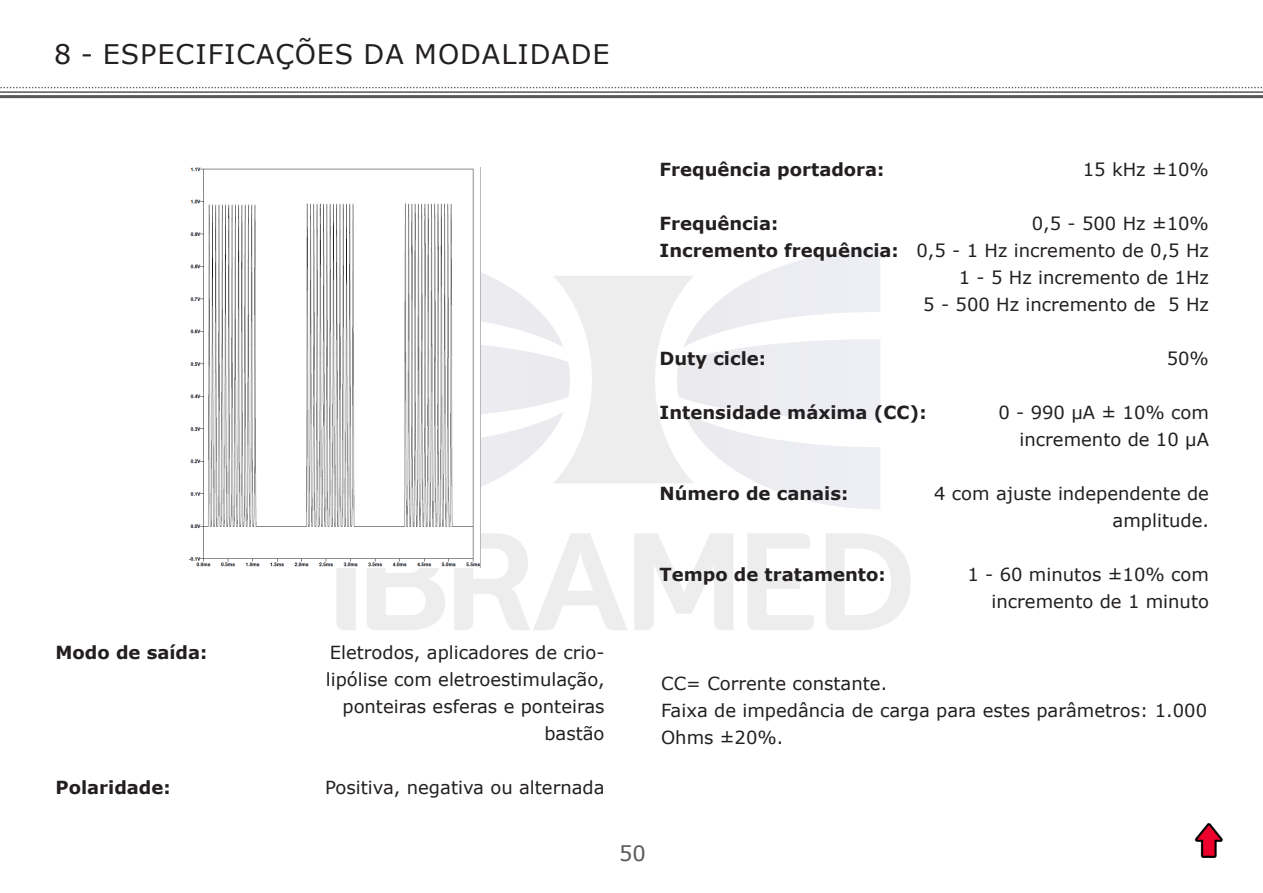
<style>
.page{position:relative;width:1263px;height:893px;background:#fff}
.page>*{position:absolute;margin:0;border:0;box-sizing:border-box;transform-origin:0 0}
.TITULO_1{font:27px "Verdana";letter-spacing:.035em;color:#231f20}
.t1{font:21px "Verdana";color:#57585a}
.Texto{font:18px/27px "Verdana";color:#231f20;text-align:right}
.t2{font:700 18px "Verdana";color:#231f20}
</style>
<div class="page">
<svg style="left:0;top:87px;width:1262px;height:1px"></svg>
<hr style="left:0;top:91px;width:1263px;height:2px;background:#57585a">
<hr style="left:0;top:95px;width:1263px;height:3px;background:#57585a">
<img style="left:1194px;top:823px;width:29px;height:35px">
<img style="left:189px;top:167px;width:291px;height:400px">
<p class="TITULO_1" style="left:54px;top:36px;width:557px">8 - ESPECIFICAÇÕES DA MODALIDADE</p>
<p class="t2" style="left:56px;top:639px;width:153px">Modo de saída:</p>
<p class="t2" style="left:56px;top:774px;width:117px">Polaridade:</p>
<p class="Texto" style="left:326px;top:638px;width:280px">Eletrodos, aplicadores de crio&shy;lipólise com eletroestimulação, ponteiras esferas e ponteiras bastão</p>
<p class="Texto" style="left:325px;top:773px;width:281px">Positiva, negativa ou alternada</p>
<p class="t2" style="left:659px;top:156px;width:226px">Frequência portadora:</p>
<p class="t2" style="left:659px;top:210px;width:120px">Frequência:</p>
<p class="t2" style="left:659px;top:237px;width:241px">Incremento frequência:</p>
<p class="Texto" style="left:1083px;top:156px;width:128px">15 kHz ±10%</p>
<p class="Texto" style="left:1032px;top:210px;width:179px">0,5 - 500 Hz ±10%</p>
<p class="Texto" style="left:916px;top:237px;width:294px">0,5 - 1 Hz incremento de 0,5 Hz</p>
<p class="Texto" style="left:959px;top:264px;width:252px">1 - 5 Hz incremento de 1Hz</p>
<p class="Texto" style="left:923px;top:291px;width:287px">5 - 500 Hz incremento de 5 Hz</p>
<p class="t2" style="left:659px;top:345px;width:108px">Duty cicle:</p>
<p class="t2" style="left:659px;top:399px;width:269px">Intensidade máxima (CC):</p>
<p class="t2" style="left:659px;top:480px;width:190px">Número de canais:</p>
<p class="t2" style="left:659px;top:561px;width:228px">Tempo de tratamento:</p>
<p class="Texto" style="left:1167px;top:345px;width:44px">50%</p>
<p class="Texto" style="left:998px;top:399px;width:212px">0 - 990 μA ± 10% com</p>
<p class="Texto" style="left:1019px;top:426px;width:191px">incremento de 10 μA</p>
<p class="Texto" style="left:934px;top:480px;width:276px">4 com ajuste independente de amplitude.</p>
<p class="Texto" style="left:967px;top:561px;width:243px">1 - 60 minutos ±10% com incremento de 1 minuto</p>
<p class="Texto" style="left:661px;top:670px;width:228px">CC= Corrente constante.</p>
<p class="Texto" style="left:661px;top:697px;width:547px">Faixa de impedância de carga para estes parâmetros: 1.000</p>
<p class="Texto" style="left:661px;top:724px;width:124px">Ohms ±20%.</p>
<p class="t1" style="left:619px;top:839px;width:28px">50</p>
</div>
